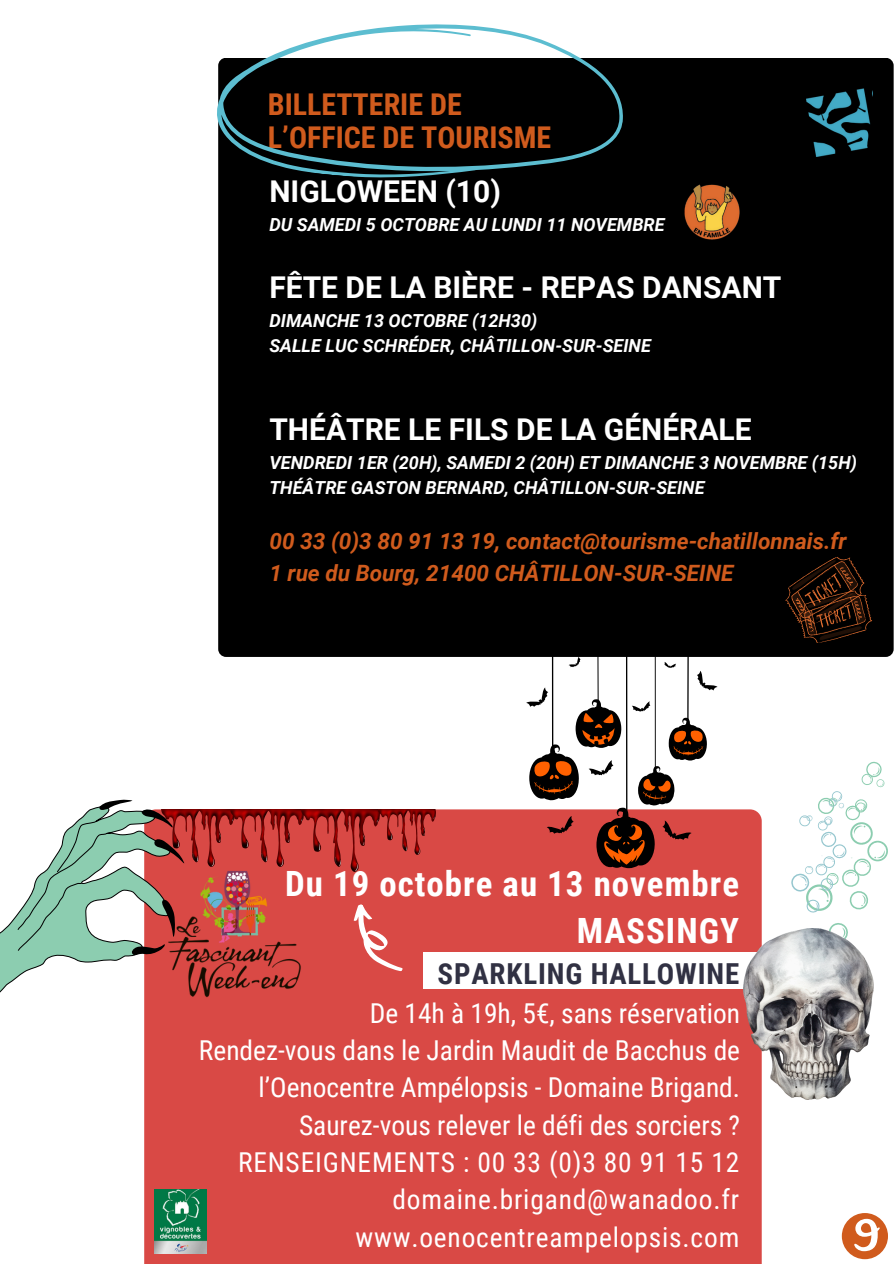
<style>
.page{position:relative;width:894px;height:1264px;background:#fff}
.page>*{position:absolute;margin:0;border:0;box-sizing:border-box;transform-origin:0 0}
.t1{font:700 34.8px/47.5px "Roboto Condensed";letter-spacing:.03em;color:#fff;text-align:right}
.t2{font:700 30px "Roboto";color:#fff}
.t3{font:700 30px "Roboto Condensed";color:#d05b1d}
.t4{font:700 28.95px "Roboto Condensed";letter-spacing:.03em;color:#313143}
.t5{font:27.45px/37.2px "Roboto Condensed";color:#fff;text-align:right}
.t6{font:italic 700 22.5px/31.5px "Roboto";color:#d05b1d}
.t7{font:italic 700 18px "Roboto";color:#fff}
</style>
<div class="page">
<svg style="left:841px;top:1213px;width:46px;height:46px"></svg>
<div style="left:218px;top:58px;width:675px;height:598px;background:#000;border-radius:8px"></div>
<svg style="left:785px;top:557px;width:86px;height:86px"></svg>
<img style="left:806px;top:88px;width:65px;height:68px">
<img style="left:684px;top:184px;width:55px;height:55px">
<svg style="left:217px;top:24px;width:406px;height:177px"></svg>
<div style="left:144px;top:809px;width:617px;height:454px;background:#d94945"></div>
<div style="left:422px;top:952px;width:339px;height:37px;background:#fff"></div>
<svg style="left:341px;top:903px;width:66px;height:78px;background:#dd615d"></svg>
<img style="left:184px;top:809px;width:46px;height:55px">
<img style="left:184px;top:864px;width:119px;height:138px">
<svg style="left:0;top:799px;width:184px;height:215px"></svg>
<img style="left:230px;top:809px;width:71px;height:57px">
<img style="left:301px;top:809px;width:79px;height:62px">
<img style="left:378px;top:809px;width:57px;height:45px">
<svg style="left:830px;top:923px;width:17px;height:5px"></svg>
<svg style="left:791px;top:761px;width:96px;height:151px"></svg>
<img style="left:743px;top:928px;width:129px;height:171px">
<svg style="left:517px;top:656px;width:200px;height:223px"></svg>
<img style="left:154px;top:1189px;width:52px;height:64px">
<h3 class="t3" style="left:268px;top:87px;width:195px">BILLETTERIE DE</h3>
<p class="t3" style="left:268px;top:120px;width:284px">L’OFFICE DE TOURISME</p>
<p class="t2" style="left:269px;top:174px;width:233px">NIGLOWEEN (10)</p>
<h1 class="t7" style="left:269px;top:214px;width:396px">DU SAMEDI 5 OCTOBRE AU LUNDI 11 NOVEMBRE</h1>
<p class="t2" style="left:269px;top:270px;width:513px">FÊTE DE LA BIÈRE - REPAS DANSANT</p>
<p class="t7" style="left:269px;top:310px;width:269px">DIMANCHE 13 OCTOBRE (12H30)</p>
<p class="t7" style="left:269px;top:335px;width:383px">SALLE LUC SCHRÉDER, CHÂTILLON-SUR-SEINE</p>
<p class="t2" style="left:269px;top:412px;width:483px">THÉÂTRE LE FILS DE LA GÉNÉRALE</p>
<p class="t7" style="left:269px;top:452px;width:589px">VENDREDI 1ER (20H), SAMEDI 2 (20H) ET DIMANCHE 3 NOVEMBRE (15H)</p>
<p class="t7" style="left:269px;top:477px;width:436px">THÉÂTRE GASTON BERNARD, CHÂTILLON-SUR-SEINE</p>
<p class="t6" style="left:269px;top:525px;width:578px">00 33 (0)3 80 91 13 19, contact@tourisme-chatillonnais.fr<br>1 rue du Bourg, 21400 CHÂTILLON-SUR-SEINE</p>
<p class="t1" style="left:285px;top:860px;width:455px">Du 19 octobre au 13 novembre<br>MASSINGY</p>
<p class="t4" style="left:437px;top:957px;width:303px">SPARKLING HALLOWINE</p>
<p class="t5" style="left:199px;top:994px;width:542px">De 14h à 19h, 5€, sans réservation<br>Rendez-vous dans le Jardin Maudit de Bacchus de l’Oenocentre Ampélopsis - Domaine Brigand.<br>Saurez-vous relever le défi des sorciers ?<br>RENSEIGNEMENTS : 00 33 (0)3 80 91 15 12 domaine.brigand@wanadoo.fr www.oenocentreampelopsis.com</p>
</div>
